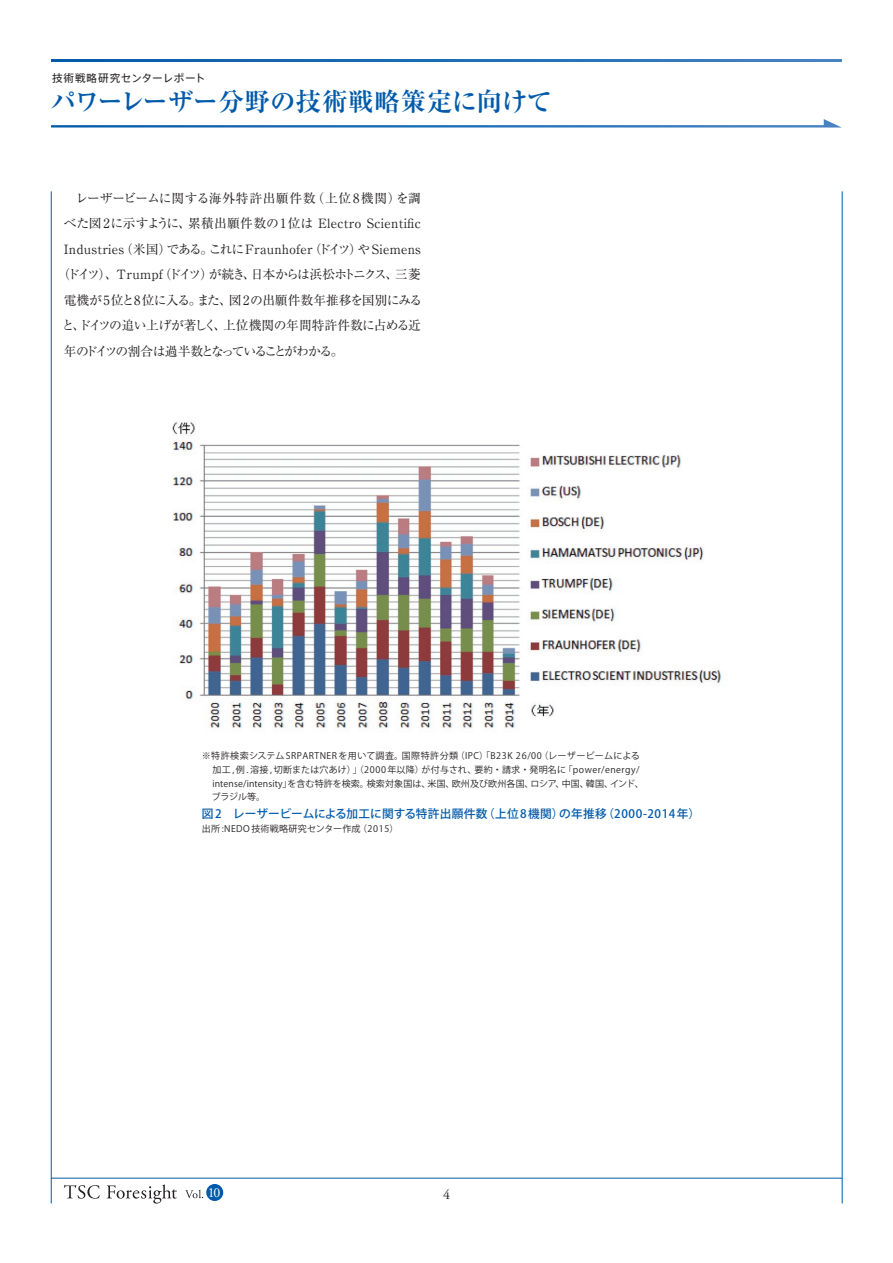
<style>
.page{position:relative;width:893px;height:1263px;background:#fff}
.page>*{position:absolute;margin:0;border:0;box-sizing:border-box;transform-origin:0 0}
.t1{font:700 25.5px "Ryumin Pro";letter-spacing:-.005em;color:#015aaa}
.t2{font:13.8px "Adobe Garamond Pro";color:#fff}
.t3{font:13.8px "Adobe Garamond Pro";color:#231f20}
.t4{font:12.75px "Ryumin Pro";letter-spacing:.02em;color:#231f20}
.t5{font:12.75px "Ryumin Pro";letter-spacing:-.105em;color:#231f20}
.t6{font:12.75px "Ryumin Pro";color:#231f20}
.t7{font:12.75px "Ryumin Pro";letter-spacing:-.03em;color:#231f20}
.t8{font:12.75px "Ryumin Pro";letter-spacing:.04em;color:#231f20}
.t9{font:12.75px "Ryumin Pro";letter-spacing:-.13em;color:#231f20}
.t10{font:500 11.7px "Koz Go Pr 6 N";letter-spacing:.03em;color:#015aaa}
.t11{font:10.65px "Axis Std";letter-spacing:.04em;color:#231f20}
.t12{font:9px/13.8px "Koz Go Pr 6 N";letter-spacing:.03em;color:#231f20}
</style>
<div class="page">
<img style="left:172px;top:422px;width:549px;height:308px">
<svg style="left:51px;top:119px;width:791px;height:9px"></svg>
<svg style="left:51px;top:60px;width:791px;height:2px;background:#226db6"></svg>
<hr style="left:51px;top:191px;width:1px;height:1012px;background:#015aaa">
<hr style="left:842px;top:191px;width:1px;height:1012px;background:#015aaa">
<hr style="left:51px;top:1178px;width:791px;height:1px;background:#015aaa">
<div style="left:206px;top:1184px;width:17px;height:17px;background:#015aaa;border-radius:50%"></div>
<svg style="left:185px;top:1190px;width:18px;height:8px"></svg>
<svg style="left:64px;top:1185px;width:36px;height:14px"></svg>
<svg style="left:107px;top:1184px;width:70px;height:19px"></svg>
<p class="t11" style="left:52px;top:70px;width:155px">技術戦略研究センターレポート</p>
<h1 class="t1" style="left:51px;top:81px;width:503px">パワーレーザー分野の技術戦略策定に向けて</h1>
<h3 class="t8" style="left:64px;top:188px;width:359px">　レーザービームに関する海外特許出願件数（上位8機関）を調</h3>
<h3 class="t4" style="left:64px;top:213px;width:359px">べた図2に示すように、累積出願件数の1位は Electro Scientific</h3>
<h3 class="t4" style="left:64px;top:239px;width:359px">Industries（米国）である。これにFraunhofer（ドイツ）やSiemens</h3>
<h3 class="t5" style="left:57px;top:264px;width:365px">（ドイツ）、Trumpf（ドイツ）が続き、日本からは浜松ホトニクス、三菱</h3>
<h3 class="t6" style="left:64px;top:290px;width:360px">電機が5位と8位に入る。また、図 2の出願件数年推移を国別にみる</h3>
<h3 class="t7" style="left:62px;top:315px;width:361px">と、ドイツの追い上げが著しく、上位機関の年間特許件数に占める近</h3>
<h3 class="t9" style="left:64px;top:341px;width:281px">年のドイツの割合は過半数となっていることがわかる。</h3>
<p class="t12" style="left:212px;top:749px;width:433px;text-indent:-10px">※特許検索システム SRPARTNER を用いて調査。国際特許分類（IPC）「B23K 26/00（レーザービームによる加工 , 例 . 溶接 , 切断または穴あけ）」（2000年以降）が付与され、要約・請求・発明名に「power/energy/ intense/intensity」を含む特許を検索。検索対象国は、米国、欧州及び欧州各国、ロシア、中国、韓国、インド、ブラジル等。</p>
<p class="t10" style="left:202px;top:807px;width:500px">図 2　レーザービームによる加工に関する特許出願件数（上位 8機関）の年推移（2000-2014年）</p>
<p class="t12" style="left:202px;top:822px;width:198px">出所 :NEDO 技術戦略研究センター作成（2015）</p>
<h2 class="t2" style="left:208px;top:1184px;width:14px">10</h2>
<h2 class="t3" style="left:443px;top:1186px;width:8px">4</h2>
</div>
